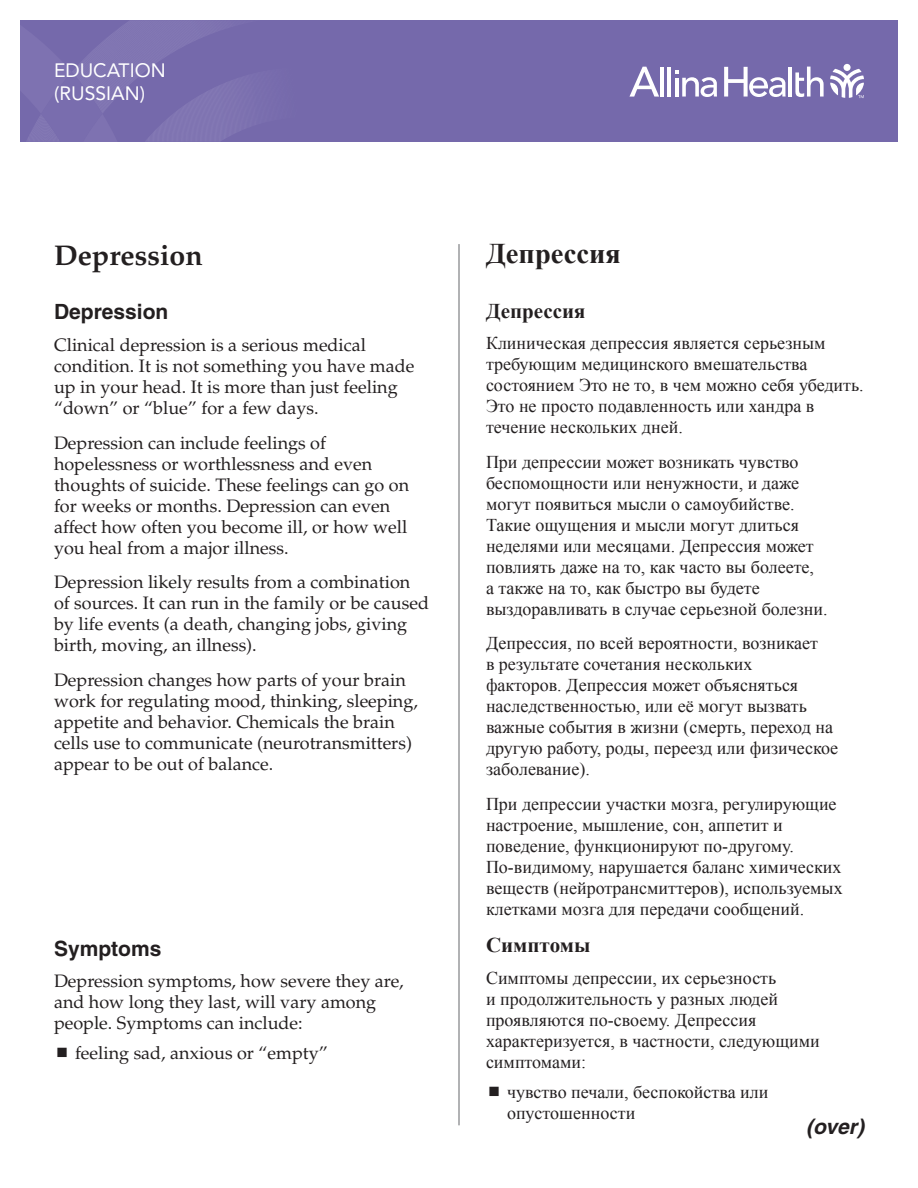
<style>
.page{position:relative;width:918px;height:1188px;background:#fff}
.page>*{position:absolute;margin:0;border:0;box-sizing:border-box;transform-origin:0 0}
.t1{font:700 28.5px "Palatino";color:#231f20}
.t2{font:700 28.5px "Times New Roman";color:#231f20}
.Headline{font:700 21px "Helvetica";color:#231f20}
.headline{font:700 21px "Times New Roman";color:#231f20}
.t3{font:italic 700 21px "Helvetica";color:#231f20}
.Kicker{font:19.2px "Avenir LT Std";color:#fff}
.Body_copy{font:18px/21px "Times New Roman";color:#231f20}
.Body_copy-2{font:18px/21px "Palatino";color:#231f20}
.Body_copy_before_bul{font:18px/21px "Times New Roman";color:#231f20}
.Body_copy_before_bul-2{font:18px/21px "Palatino";color:#231f20}
</style>
<div class="page">
<hr style="left:458px;top:244px;width:2px;height:881px;background:#76787b">
<div style="left:20px;top:20px;width:878px;height:122px;background:#7569ab"></div>
<svg style="left:27px;top:20px;width:220px;height:122px"></svg>
<svg style="left:830px;top:69px;width:34px;height:29px"></svg>
<div style="left:844px;top:64px;width:7px;height:7px;background:#fff;border-radius:50%"></div>
<hr style="left:660px;top:67px;width:4px;height:30px;background:#fff">
<hr style="left:667px;top:67px;width:4px;height:30px;background:#fff">
<hr style="left:789px;top:67px;width:3px;height:30px;background:#fff">
<svg style="left:795px;top:67px;width:29px;height:30px"></svg>
<svg style="left:675px;top:71px;width:42px;height:26px"></svg>
<svg style="left:629px;top:67px;width:30px;height:30px"></svg>
<svg style="left:724px;top:67px;width:62px;height:30px"></svg>
<p class="Kicker" style="left:54px;top:59px;width:113px">EDUCATION</p>
<p class="Kicker" style="left:54px;top:82px;width:93px">(RUSSIAN)</p>
<p class="t1" style="left:54px;top:239px;width:150px">Depression</p>
<p class="Headline" style="left:54px;top:299px;width:116px">Depression</p>
<p class="Body_copy-2" style="left:54px;top:335px;width:362px">Clinical depression is a serious medical condition. It is not something you have made up in your head. It is more than just feeling “down” or “blue” for a few days.</p>
<p class="Body_copy-2" style="left:54px;top:432px;width:357px">Depression can include feelings of hopelessness or worthlessness and even thoughts of suicide. These feelings can go on for weeks or months. Depression can even affect how often you become ill, or how well you heal from a major illness.</p>
<p class="Body_copy-2" style="left:54px;top:572px;width:377px">Depression likely results from a combination of sources. It can run in the family or be caused by life events (a death, changing jobs, giving birth, moving, an illness).</p>
<p class="Body_copy-2" style="left:54px;top:669px;width:365px">Depression changes how parts of your brain work for regulating mood, thinking, sleeping, appetite and behavior. Chemicals the brain cells use to communicate (neurotransmitters) appear to be out of balance.</p>
<p class="Headline" style="left:54px;top:935px;width:109px">Symptoms</p>
<p class="Body_copy_before_bul-2" style="left:54px;top:971px;width:351px">Depression symptoms, how severe they are, and how long they last, will vary among people. Symptoms can include:</p>
<p class="Body_copy-2" style="left:75px;top:1043px;width:254px">feeling sad, anxious or “empty”</p>
<p class="t2" style="left:486px;top:234px;width:137px">Депрессия</p>
<p class="headline" style="left:486px;top:296px;width:101px">Депрессия</p>
<p class="Body_copy" style="left:486px;top:333px;width:379px">Клиническая депрессия является серьезным требующим медицинского вмешательства состоянием Это не то, в чем можно себя убедить.<br>Это не просто подавленность или хандра в течение нескольких дней.</p>
<p class="Body_copy" style="left:486px;top:451px;width:343px">При депрессии может возникать чувство беспомощности или ненужности, и даже могут появиться мысли о самоубийстве.<br>Такие ощущения и мысли могут длиться неделями или месяцами. Депрессия может повлиять даже на то, как часто вы болеете,<br>а также на то, как быстро вы будете выздоравливать в случае серьезной болезни.</p>
<p class="Body_copy" style="left:486px;top:633px;width:354px">Депрессия, по всей вероятности, возникает<br>в результате сочетания нескольких<br>факторов. Депрессия может объясняться наследственностью, или её могут вызвать важные события в жизни (смерть, переход на другую работу, роды, переезд или физическое заболевание).</p>
<p class="Body_copy" style="left:486px;top:793px;width:358px">При депрессии участки мозга, регулирующие настроение, мышление, сон, аппетит и поведение, функционируют по-другому.<br>По-видимому, нарушается баланс химических веществ (нейротрансмиттеров), используемых клетками мозга для передачи сообщений.</p>
<p class="headline" style="left:486px;top:931px;width:106px">Симптомы</p>
<p class="Body_copy_before_bul" style="left:486px;top:967px;width:335px">Симптомы депрессии, их серьезность<br>и продолжительность у разных людей проявляются по-своему. Депрессия характеризуется, в частности, следующими симптомами:</p>
<p class="Body_copy" style="left:507px;top:1081px;width:263px">чувство печали, беспокойства или опустошенности</p>
<p class="t3" style="left:806px;top:1114px;width:59px">(over)</p>
</div>
